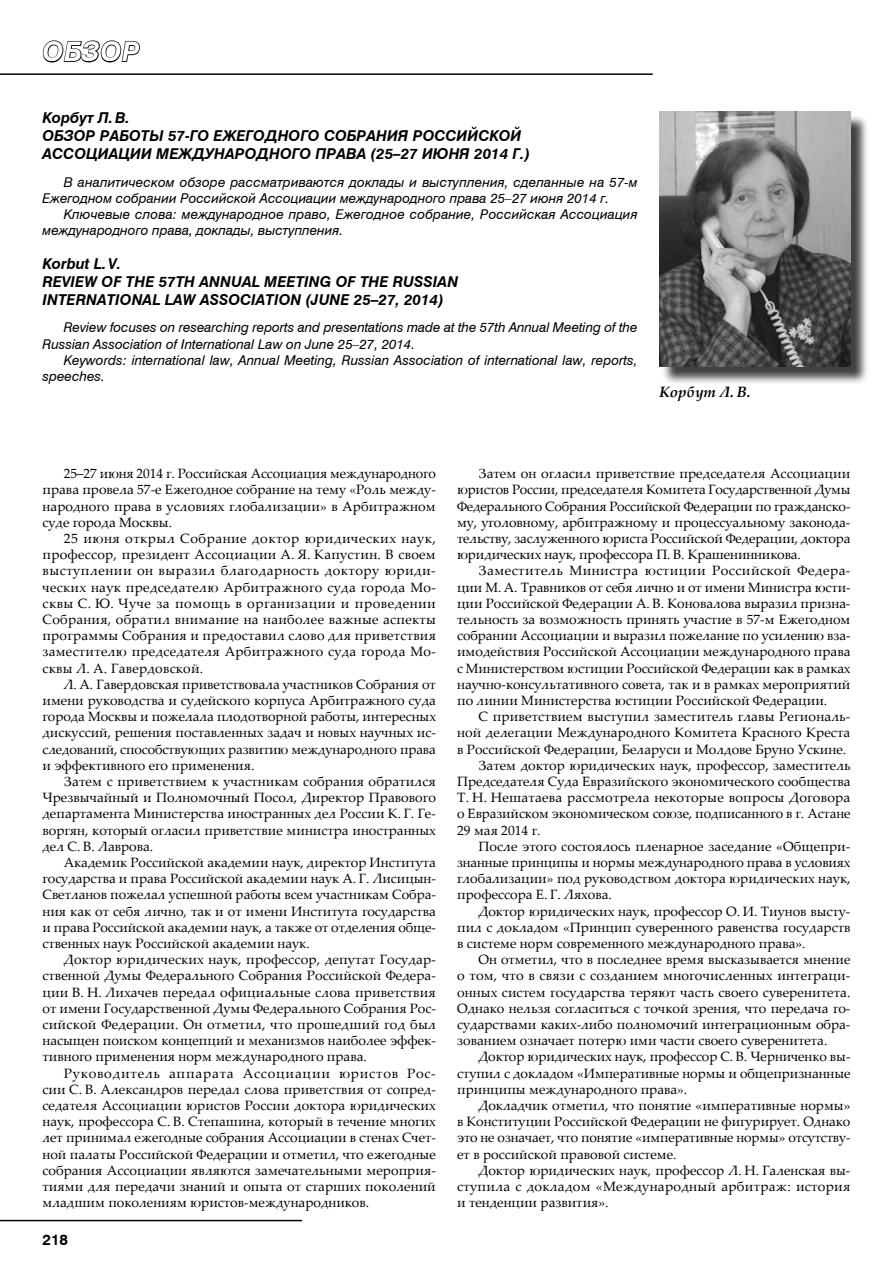
<style>
.page{position:relative;width:893px;height:1263px;background:#fff}
.page>*{position:absolute;margin:0;border:0;box-sizing:border-box;transform-origin:0 0}
.t1{font:italic 700 27px "Swiss 721 Cyrillic BT";letter-spacing:.02em;color:#fff}
.t2{font:italic 700 15px/18px "Swiss 721 Cyrillic BT";color:#000}
.t3{font:italic 700 15px "Palatino Linotype";color:#000}
.t4{font:700 15px "Swiss 721 Cyrillic BT";color:#000}
.t5{font:13.5px/16.2px "Palatino Linotype";color:#000;text-align:justify}
.t6{font:italic 13.5px/16.2px "Swiss 721 Cyrillic BT";color:#000}
.t7{font:13.5px "Palatino Linotype";letter-spacing:.02em;color:#000}
</style>
<div class="page">
<hr style="left:0;top:1220px;width:302px;height:1px;background:#000">
<hr style="left:0;top:73px;width:653px;height:2px;background:#000">
<svg style="left:42px;top:40px;width:98px;height:23px"></svg>
<div style="left:661px;top:114px;width:208px;height:271px;background:#000;opacity:.75"></div>
<img style="left:659px;top:112px;width:191px;height:255px">
<h1 class="t1" style="left:43px;top:35px;width:99px">ОБЗОР</h1>
<p class="t2" style="left:43px;top:109px;width:489px">Корбут Л.В.<br>ОБЗОР РАБОТЫ 57-ГО ЕЖЕГОДНОГО СОБРАНИЯ РОССИЙСКОЙ<br>АССОЦИАЦИИ МЕЖДУНАРОДНОГО ПРАВА (25–27 ИЮНЯ 2014 Г.)</p>
<p class="t6" style="left:43px;top:173px;width:597px;text-indent:21px">В аналитическом обзоре рассматриваются доклады и выступления, сделанные на 57‑м<br>Ежегодном собрании Российской Ассоциации международного права 25–27 июня 2014 г.</p>
<p class="t6" style="left:43px;top:206px;width:597px;text-indent:21px">Ключевые слова: международное право, Ежегодное собрание, Российская Ассоциация международного права, доклады, выступления.</p>
<p class="t2" style="left:43px;top:255px;width:417px">Korbut L.V.<br>REVIEW OF THE 57TH ANNUAL MEETING OF THE RUSSIAN<br>INTERNATIONAL LAW ASSOCIATION (JUNE 25–27, 2014)</p>
<p class="t6" style="left:43px;top:319px;width:596px;text-indent:21px">Review focuses on researching reports and presentations made at the 57th Annual Meeting of the<br>Russian Association of International Law on June 25–27, 2014.</p>
<p class="t6" style="left:43px;top:352px;width:597px;text-indent:21px">Keywords: international law, Annual Meeting, Russian Association of international law, reports, speeches.</p>
<p class="t3" style="left:659px;top:381px;width:93px">Корбут Л. В.</p>
<p class="t5" style="left:43px;top:465px;width:395px;text-indent:21px">25–27 июня 2014 г. Российская Ассоциация международного права провела 57‑е Ежегодное cобрание на тему «Роль между&shy;народного права в условиях глобализации» в Арбитражном суде города Москвы.</p>
<p class="t5" style="left:43px;top:530px;width:395px;text-indent:21px">25 июня открыл Собрание доктор юридических наук, профессор, президент Ассоциации А. Я. Капустин. В своем выступлении он выразил благодарность доктору юриди&shy;ческих наук председателю Арбитражного суда города Мо&shy;сквы С. Ю. Чуче за помощь в организации и проведении Собрания, обратил внимание на наиболее важные аспекты программы Собрания и предоставил слово для приветствия заместителю председателя Арбитражного суда города Мо&shy;сквы Л. А. Гавердовской.</p>
<p class="t5" style="left:43px;top:675px;width:395px;text-indent:21px">Л. А. Гавердовская приветствовала участников Собрания от имени руководства и судейского корпуса Арбитражного суда города Москвы и пожелала плодотворной работы, интересных дискуссий, решения поставленных задач и новых научных ис&shy;следований, способствующих развитию международного права и эффективного его применения.</p>
<p class="t5" style="left:43px;top:773px;width:395px;text-indent:21px">Затем с приветствием к участникам собрания обратился Чрезвычайный и Полномочный Посол, Директор Правового департамента Министерства иностранных дел России К. Г. Ге&shy;воргян, который огласил приветствие министра иностранных дел С. В. Лаврова.</p>
<p class="t5" style="left:43px;top:854px;width:395px;text-indent:21px">Академик Российской академии наук, директор Института государства и права Российской академии наук А. Г. Лисицын-Светланов пожелал успешной работы всем участникам Собра&shy;ния как от себя лично, так и от имени Института государства и права Российской академии наук, а также от отделения обще&shy;ственных наук Российской академии наук.</p>
<p class="t5" style="left:43px;top:951px;width:395px;text-indent:21px">Доктор юридических наук, профессор, депутат Государ&shy;ственной Думы Федерального Собрания Российской Федера&shy;ции В. Н. Лихачев передал официальные слова приветствия от имени Государственной Думы Федерального Собрания Рос&shy;сийской Федерации. Он отметил, что прошедший год был насыщен поиском концепций и механизмов наиболее эффек&shy;тивного применения норм международного права.</p>
<p class="t5" style="left:43px;top:1064px;width:395px;text-indent:21px">Руководитель аппарата Ассоциации юристов Рос&shy;сии С. В. Александров передал слова приветствия от сопред&shy;седателя Ассоциации юристов России доктора юридических наук, профессора С. В. Степашина, который в течение многих лет принимал ежегодные собрания Ассоциации в стенах Счет&shy;ной палаты Российской Федерации и отметил, что ежегодные собрания Ассоциации являются замечательными мероприя&shy;тиями для передачи знаний и опыта от старших поколений младшим поколениям юристов-международников.</p>
<p class="t4" style="left:43px;top:1230px;width:27px">218</p>
<p class="t5" style="left:457px;top:465px;width:395px;text-indent:21px">Затем он огласил приветствие председателя Ассоциации юристов России, председателя Комитета Государственной Думы Федерального Собрания Российской Федерации по гражданско&shy;му, уголовному, арбитражному и процессуальному законода&shy;тельству, заслуженного юриста Российской Федерации, доктора юридических наук, профессора П. В. Крашенинникова.</p>
<p class="t5" style="left:457px;top:562px;width:395px;text-indent:21px">Заместитель Министра юстиции Российской Федера&shy;ции М. А. Травников от себя лично и от имени Министра юсти&shy;ции Российской Федерации А. В. Коновалова выразил призна&shy;тельность за возможность принять участие в 57‑м Ежегодном собрании Ассоциации и выразил пожелание по усилению вза&shy;имодействия Российской Ассоциации международного права с Министерством юстиции Российской Федерации как в рамках научно-консультативного совета, так и в рамках мероприятий по линии Министерства юстиции Российской Федерации.</p>
<p class="t5" style="left:478px;top:708px;width:374px">С приветствием выступил заместитель главы Региональ-</p>
<p class="t5" style="left:457px;top:724px;width:395px">ной делегации Международного Комитета Красного Креста</p>
<p class="t5" style="left:457px;top:740px;width:391px">в Российской Федерации, Беларуси и Молдове Бруно Ускине.</p>
<p class="t5" style="left:478px;top:756px;width:374px">Затем доктор юридических наук, профессор, заместитель</p>
<p class="t5" style="left:457px;top:773px;width:395px">Председателя Суда Евразийского экономического сообщества</p>
<p class="t5" style="left:457px;top:789px;width:395px">Т. Н. Нешатаева рассмотрела некоторые вопросы Договора</p>
<p class="t5" style="left:457px;top:805px;width:395px">о Евразийском экономическом союзе, подписанного в г. Астане</p>
<p class="t5" style="left:457px;top:821px;width:85px">29 мая 2014 г.</p>
<p class="t5" style="left:478px;top:837px;width:374px">После этого состоялось пленарное заседание «Общепри-</p>
<p class="t5" style="left:457px;top:854px;width:395px">знанные принципы и нормы международного права в условиях</p>
<p class="t5" style="left:457px;top:870px;width:395px">глобализации» под руководством доктора юридических наук,</p>
<p class="t5" style="left:457px;top:886px;width:156px">профессора Е. Г. Ляхова.</p>
<p class="t5" style="left:478px;top:902px;width:374px">Доктор юридических наук, профессор О. И. Тиунов высту-</p>
<p class="t5" style="left:457px;top:918px;width:395px">пил с докладом «Принцип суверенного равенства государств</p>
<p class="t5" style="left:457px;top:935px;width:350px">в системе норм современного международного права».</p>
<p class="t5" style="left:478px;top:951px;width:374px">Он отметил, что в последнее время высказывается мнение</p>
<p class="t5" style="left:457px;top:967px;width:395px">о том, что в связи с созданием многочисленных интеграци-</p>
<p class="t5" style="left:457px;top:983px;width:395px">онных систем государства теряют часть своего суверенитета.</p>
<p class="t5" style="left:457px;top:999px;width:395px">Однако нельзя согласиться с точкой зрения, что передача го-</p>
<p class="t5" style="left:457px;top:1016px;width:395px">сударствами каких-либо полномочий интеграционным обра-</p>
<p class="t5" style="left:457px;top:1032px;width:372px">зованием означает потерю ими части своего суверенитета.</p>
<p class="t5" style="left:478px;top:1048px;width:374px">Доктор юридических наук, профессор С. В. Черниченко вы-</p>
<p class="t5" style="left:457px;top:1064px;width:395px">ступил с докладом «Императивные нормы и общепризнанные</p>
<p class="t5" style="left:457px;top:1080px;width:232px">принципы международного права».</p>
<p class="t5" style="left:478px;top:1097px;width:374px">Докладчик отметил, что понятие «императивные нормы»</p>
<p class="t5" style="left:457px;top:1113px;width:395px">в Конституции Российской Федерации не фигурирует. Однако</p>
<p class="t5" style="left:457px;top:1129px;width:395px">это не означает, что понятие «императивные нормы» отсутству-</p>
<p class="t5" style="left:457px;top:1145px;width:221px">ет в российской правовой системе.</p>
<p class="t5" style="left:478px;top:1161px;width:374px">Доктор юридических наук, профессор Л. Н. Галенская вы-</p>
<p class="t7" style="left:457px;top:1177px;width:395px">ступила с докладом «Международный арбитраж: история</p>
<p class="t5" style="left:457px;top:1194px;width:153px">и тенденции развития».</p>
</div>
